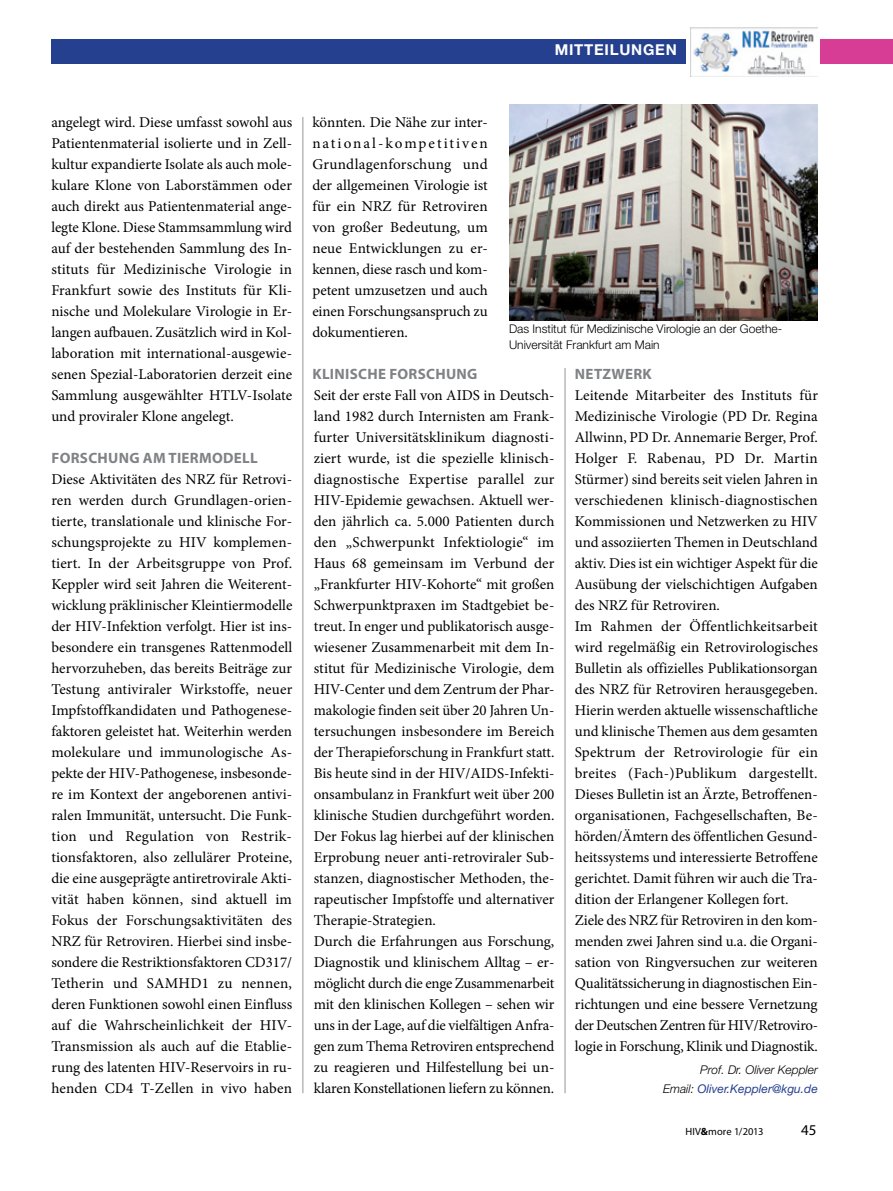
<style>
.page{position:relative;width:893px;height:1191px;background:#fff}
.page>*{position:absolute;margin:0;border:0;box-sizing:border-box;transform-origin:0 0}
.t1{font:15px/21px "Minion Pro";color:#000;text-align:justify}
.t2{font:700 15px "Myriad Pro";letter-spacing:.02em;color:#808285}
.t3{font:700 15px "Helvetica Neue";letter-spacing:.05em;color:#fff}
.t4{font:15px "Myriad Pro";color:#000}
.t5{font:300 12px/15.9px "Helvetica Neue";color:#000}
.t6{font:italic 300 12px/18.8px "Helvetica Neue";color:#000;text-align:right}
.t7{font:10.5px "Myriad Pro";letter-spacing:.01em;color:#000}
.s1{font-weight:400;color:#25408f}
.s2{font-weight:700}
</style>
<div class="page">
<div style="left:821px;top:39px;width:72px;height:25px;background:#d83d96"></div>
<div style="left:51px;top:39px;width:634px;height:25px;background:#25408f"></div>
<img style="left:509px;top:104px;width:308px;height:216px">
<hr style="left:302px;top:117px;width:1px;height:976px;background:#939598">
<hr style="left:565px;top:368px;width:1px;height:725px;background:#939598">
<img style="left:690px;top:28px;width:127px;height:49px">
<p class="t3" style="left:555px;top:40px;width:124px">MITTEILUNGEN</p>
<p class="t1" style="left:51px;top:112px;width:242px">angelegt wird. Diese umfasst sowohl aus Patientenmaterial isolierte und in Zell&shy;kultur expandierte Isolate als auch mole&shy;kulare Klone von Laborstämmen oder auch direkt aus Patientenmaterial ange&shy;legte Klone. Diese Stammsammlung wird auf der bestehenden Sammlung des In&shy;stituts für Medizinische Virologie in Frankfurt sowie des Instituts für Kli&shy;nische und Molekulare Virologie in Er&shy;langen aufbauen. Zusätzlich wird in Kol&shy;laboration mit international-ausgewie&shy;senen Spezial-Laboratorien derzeit eine Sammlung ausgewählter HTLV-Isolate und proviraler Klone angelegt.</p>
<p class="t2" style="left:52px;top:448px;width:208px">FORSCHUNG AM TIERMODELL</p>
<p class="t1" style="left:51px;top:469px;width:243px">Diese Aktivitäten des NRZ für Retrovi&shy;ren werden durch Grundlagen-orien&shy;tierte, translationale und klinische For&shy;schungsprojekte zu HIV komplemen&shy;tiert. In der Arbeitsgruppe von Prof.<br>Keppler wird seit Jahren die Weiterent&shy;wicklung präklinischer Kleintiermodelle der HIV-Infektion verfolgt. Hier ist ins&shy;besondere ein transgenes Rattenmodell hervorzuheben, das bereits Beiträge zur Testung antiviraler Wirkstoffe, neuer Impfstoffkandidaten und Pathogenese&shy;faktoren geleistet hat. Weiterhin werden molekulare und immunologische As&shy;pekte der HIV-Pathogenese, insbesonde&shy;re im Kontext der angeborenen antivi&shy;ralen Immunität, untersucht. Die Funk&shy;tion und Regulation von Restrik&shy;tionsfaktoren, also zellulärer Proteine, die eine ausgeprägte antiretrovirale Akti&shy;vität haben können, sind aktuell im Fokus der Forschungsaktivitäten des NRZ für Retroviren. Hierbei sind insbe&shy;sondere die Restriktionsfaktoren CD317/ Tetherin und SAMHD1 zu nennen, deren Funktionen sowohl einen Einfluss auf die Wahrscheinlichkeit der HIV-Transmission als auch auf die Etablie&shy;rung des latenten HIV-Reservoirs in ru&shy;henden CD4 T-Zellen in vivo haben</p>
<p class="t1" style="left:312px;top:112px;width:177px">könnten. Die Nähe zur inter&shy;national-kompetitiven Grundlagenforschung und der allgemeinen Virologie ist für ein NRZ für Retroviren von großer Bedeutung, um neue Entwicklungen zu er&shy;kennen, diese rasch und kom&shy;petent umzusetzen und auch einen Forschungsanspruch zu dokumentieren.</p>
<p class="t2" style="left:312px;top:364px;width:166px">KLINISCHE FORSCHUNG</p>
<p class="t5" style="left:509px;top:321px;width:275px">Das Institut für Medizinische Virologie an der Goethe-<br>Universität Frankfurt am Main</p>
<p class="t2" style="left:575px;top:364px;width:78px">NETZWERK</p>
<p class="t1" style="left:575px;top:385px;width:245px;text-align:left">Leitende Mitarbeiter des Instituts für Medizinische Virologie (PD Dr. Regina Allwinn, PD Dr. Annemarie Berger, Prof.<br>Holger F. Rabenau, PD Dr. Martin Stürmer) sind bereits seit vielen Jahren in verschiedenen klinisch-diagnostischen Kommissionen und Netzwerken zu HIV und assoziierten Themen in Deutschland aktiv. Dies ist ein wichtiger Aspekt für die Ausübung der vielschichtigen Aufgaben des NRZ für Retroviren.<br>Im Rahmen der Öffentlichkeitsarbeit wird regelmäßig ein Retrovirologisches Bulletin als offizielles Publikationsorgan des NRZ für Retroviren herausgegeben.<br>Hierin werden aktuelle wissenschaftliche und klinische Themen aus dem gesamten Spektrum der Retrovirologie für ein breites (Fach-)Publikum dargestellt.<br>Dieses Bulletin ist an Ärzte, Betroffenen&shy;organisationen, Fachgesellschaften, Be&shy;hörden/Ämtern des öffentlichen Gesund&shy;heitssystems und interessierte Betroffene gerichtet. Damit führen wir auch die Tra&shy;dition der Erlangener Kollegen fort.<br>Ziele des NRZ für Retroviren in den kom&shy;menden zwei Jahren sind u.a. die Organi&shy;sation von Ringversuchen zur weiteren Qualitätssicherung in diagnostischen Ein&shy;richtungen und eine bessere Vernetzung der Deutschen Zentren für HIV/Retroviro&shy;logie in Forschung, Klinik und Diagnostik.</p>
<p class="t6" style="left:663px;top:1060px;width:156px">Prof. Dr. Oliver Keppler<br>Email: <span class="s1">Oliver.Keppler@kgu.de</span></p>
<p class="t1" style="left:314px;top:385px;width:242px;text-align:left">Seit der erste Fall von AIDS in Deutsch&shy;land 1982 durch Internisten am Frank&shy;furter Universitätsklinikum diagnosti&shy;ziert wurde, ist die spezielle klinisch&shy;diagnostische Expertise parallel zur HIV-Epidemie gewachsen. Aktuell wer&shy;den jährlich ca. 5.000 Patienten durch den „Schwerpunkt Infektiologie“ im Haus 68 gemeinsam im Verbund der „Frankfurter HIV-Kohorte“ mit großen Schwerpunktpraxen im Stadtgebiet be&shy;treut. In enger und publikatorisch ausge&shy;wiesener Zusammenarbeit mit dem In&shy;stitut für Medizinische Virologie, dem HIV-Center und dem Zentrum der Phar&shy;makologie finden seit über 20 Jahren Un&shy;tersuchungen insbesondere im Bereich der Therapieforschung in Frankfurt statt.<br>Bis heute sind in der HIV/AIDS-Infekti&shy;onsambulanz in Frankfurt weit über 200 klinische Studien durchgeführt worden.<br>Der Fokus lag hierbei auf der klinischen Erprobung neuer anti-retroviraler Sub&shy;stanzen, diagnostischer Methoden, the&shy;rapeutischer Impfstoffe und alternativer Therapie-Strategien.<br>Durch die Erfahrungen aus Forschung, Diagnostik und klinischem Alltag – er&shy;möglicht durch die enge Zusammenarbeit mit den klinischen Kollegen – sehen wir uns in der Lage, auf die vielfältigen Anfra&shy;gen zum Thema Retroviren entsprechend zu reagieren und Hilfestellung bei un&shy;klaren Konstellationen liefern zu können.</p>
<p class="t7" style="left:685px;top:1125px;width:80px">HIV<span class="s2">&amp;</span>more 1/2013</p>
<p class="t4" style="left:801px;top:1121px;width:17px">45</p>
</div>
